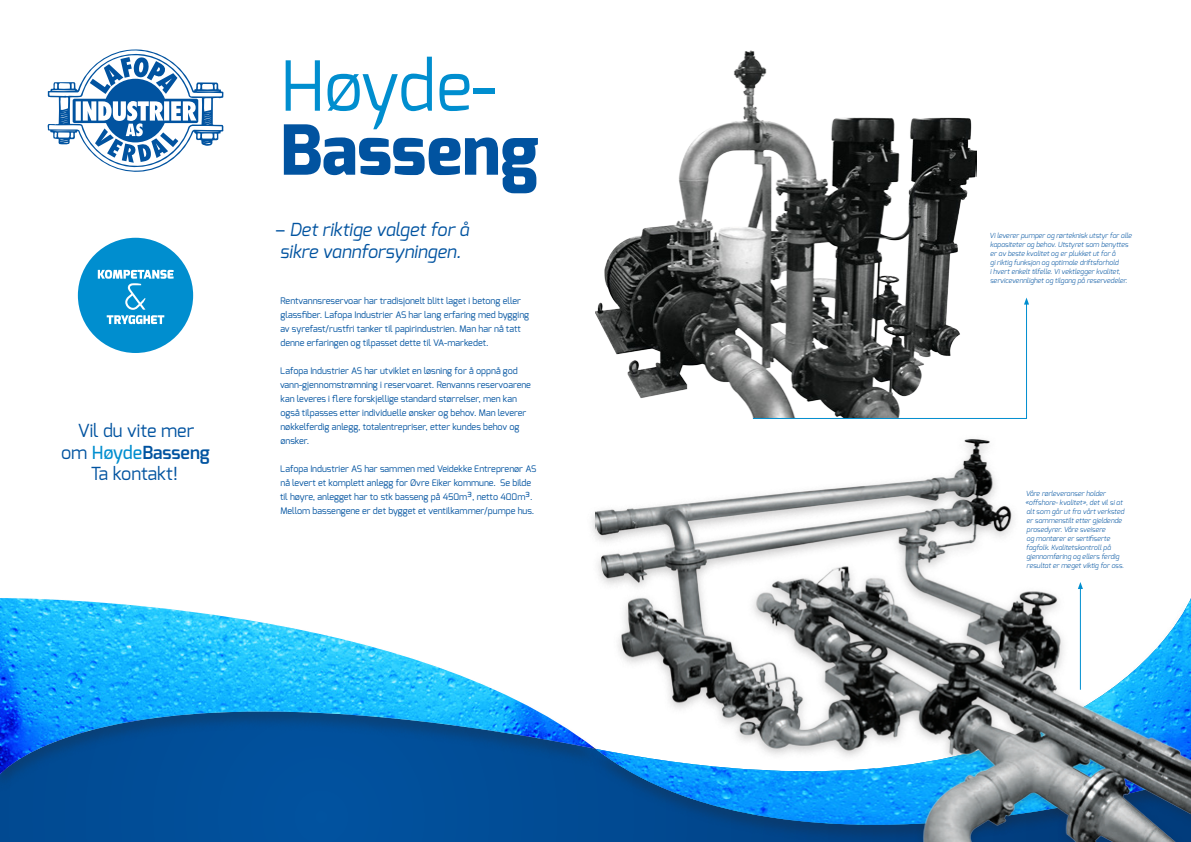
<style>
.page{position:relative;width:1191px;height:842px;background:#fff}
.page>*{position:absolute;margin:0;border:0;box-sizing:border-box;transform-origin:0 0}
.t1{font:800 68.8px/64px "Exo";letter-spacing:-.005em;color:#0153a0}
.t2{font:italic 18px/21.6px "Exo";color:#0153a0}
.t3{font:18px/21.6px "Exo";color:#0153a0;text-align:center}
.t4{font:9px/14px "Exo";color:#0153a0}
.t5{font:italic 300 7px/9px "Exo";color:#0153a0}
.s1{font-weight:500;color:#008ecf}
.s2{font-weight:600}
.s3{font-weight:400;color:#008ecf}
.s4{font-style:normal}
</style>
<div class="page">
<img style="left:595px;top:51px;width:381px;height:368px">
<div style="left:0;top:792px;width:586px;height:50px;background:#014e99"></div>
<div style="left:0;top:597px;width:604px;height:195px;background:#014e98"></div>
<img style="left:0;top:598px;width:586px;height:176px">
<svg style="left:47px;top:49px;width:177px;height:123px"></svg>
<svg style="left:78px;top:238px;width:115px;height:115px"></svg>
<div style="left:586px;top:433px;width:605px;height:409px;background:#231f20;opacity:.25"></div>
<img style="left:595px;top:440px;width:596px;height:402px">
<hr style="left:1026px;top:303px;width:1px;height:116px;background:#008ecf">
<svg style="left:1024px;top:298px;width:5px;height:7px"></svg>
<hr style="left:1080px;top:587px;width:1px;height:103px;background:#008ecf">
<svg style="left:1077px;top:582px;width:6px;height:7px"></svg>
<hr style="left:753px;top:418px;width:273px;height:1px;background:#008ecf">
<p class="t3" style="left:61px;top:420px;width:150px">Vil du vite mer<br>om <span class="s1">Høyde</span><span class="s2">Basseng</span></p>
<p class="t3" style="left:91px;top:463px;width:89px">Ta kontakt!</p>
<p class="t1" style="left:280px;top:55px;width:260px"><span class="s3">Høyde-<br></span>Basseng</p>
<p class="t2" style="left:276px;top:219px;width:195px"><span class="s4">–</span> Det riktige valget for å sikre vannforsyningen.</p>
<p class="t4" style="left:280px;top:294px;width:250px">Rentvannsreservoar har tradisjonelt blitt laget i betong eller glassfiber. Lafopa Industrier AS har lang erfaring med bygging av syrefast/rustfri tanker til papirindustrien. Man har nå tatt denne erfaringen og tilpasset dette til VA-markedet.</p>
<p class="t4" style="left:280px;top:364px;width:252px">Lafopa Industrier AS har utviklet en løsning for å oppnå god vann-gjennomstrømning i reservoaret. Renvanns reservoarene kan leveres i flere forskjellige standard størrelser, men kan også tilpasses etter individuelle ønsker og behov. Man leverer nøkkelferdig anlegg, totalentrepriser, etter kundes behov og ønsker.</p>
<p class="t4" style="left:280px;top:462px;width:258px">Lafopa Industrier AS har sammen med Veidekke Entreprenør AS nå levert et komplett anlegg for Øvre Eiker kommune. Se bilde til høyre, anlegget har to stk basseng på 450m3, netto 400m3.<br>Mellom bassengene er det bygget et ventilkammer/pumpe hus.</p>
<p class="t5" style="left:989px;top:231px;width:144px">Vi leverer pumper og rørteknisk utstyr for alle kapasiteter og behov. Utstyret som benyttes er av beste kvalitet og er plukket ut for å<br>gi riktig funksjon og optimale driftsforhold<br>i hvert enkelt tilfelle. Vi vektlegger kvalitet, servicevennlighet og tilgang på reservedeler.</p>
<p class="t5" style="left:1025px;top:489px;width:101px">Våre rørleveranser holder «offshore- kvalitet», det vil si at alt som går ut fra vårt verksted er sammenstilt etter gjeldende prosedyrer. Våre sveisere<br>og montører er sertifiserte fagfolk. Kvalitetskontroll på gjennomføring og ellers ferdig resultat er meget viktig for oss.</p>
</div>
